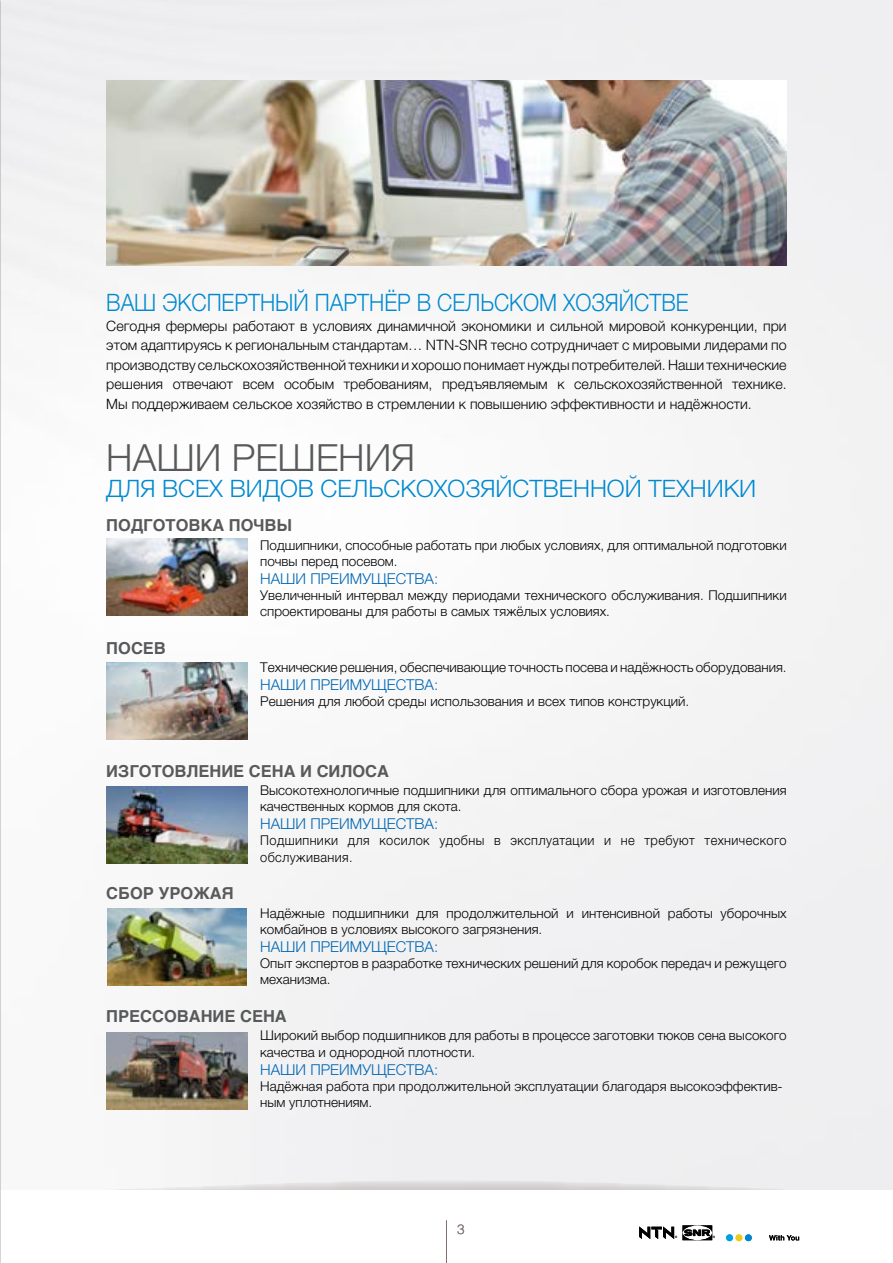
<style>
.page{position:relative;width:893px;height:1263px;background:#fff}
.page>*{position:absolute;margin:0;border:0;box-sizing:border-box;transform-origin:0 0}
.t1{font:300 37.5px "Helvetica";color:#58595b}
.t2{font:300 24px "Helvetica";color:#0089cf}
.t3{font:300 24px "Helvetica";color:#0089cf;scale:.9 1}
.t4{font:700 16.5px "Helvetica";color:#58595b}
.t5{font:300 15px "Helvetica";color:#0066b3}
.t6{font:300 14.25px/19.5px "Helvetica";color:#000;text-align:justify}
.t7{font:300 13.5px/16.2px "Helvetica";color:#000}
.t8{font:300 13.5px/16.2px "Helvetica";letter-spacing:.03em;color:#000;scale:.95 1}
.t9{font:300 13.5px "Helvetica";color:#7d706d}
</style>
<div class="page">
<div style="left:1px;top:0;width:892px;height:1190px;background:#f4f4f4"></div>
<hr style="left:0;top:0;width:1px;height:1263px;background:#dcddde">
<hr style="left:0;top:1190px;width:872px;height:1px;background:#a79d9a">
<div style="left:0;top:1191px;width:893px;height:72px;background:#fff"></div>
<img style="left:106px;top:81px;width:681px;height:184px">
<hr style="left:446px;top:1220px;width:1px;height:43px;background:#7d706d">
<img style="left:106px;top:539px;width:141px;height:77px">
<img style="left:106px;top:662px;width:141px;height:77px">
<img style="left:106px;top:786px;width:141px;height:77px">
<img style="left:108px;top:909px;width:139px;height:77px">
<img style="left:106px;top:1032px;width:141px;height:77px">
<svg style="left:106px;top:1180px;width:693px;height:60px"></svg>
<div style="left:726px;top:1234px;width:7px;height:7px;background:#00a1e4;border-radius:50%"></div>
<div style="left:745px;top:1234px;width:7px;height:7px;background:#0086cc;border-radius:50%"></div>
<div style="left:735px;top:1234px;width:7px;height:7px;background:#eacc1b;border-radius:50%"></div>
<h2 class="t3" style="left:106px;top:282px;width:646px">Ваш экспертн ый партн ёр в сел ьском хозяйстве</h2>
<p class="t6" style="left:106px;top:315px;width:682px">Сегодня фермеры работают в условиях динамичной экономики и сильной мировой конкуренции, при этом адаптируясь к региональным стандартам… NTN-SNR тесно сотрудничает с мировыми лидерами по производству сельскохозяйственной техники и хорошо понимает нужды потребителей. Наши технические решения отвечают всем особым требованиям, предъявляемым к сельскохозяйственной технике.<br>Мы поддерживаем сельское хозяйство в стремлении к повышению эффективности и надёжности.</p>
<h1 class="t1" style="left:106px;top:426px;width:310px">НАШИ РЕШЕНИЯ</h1>
<h2 class="t2" style="left:106px;top:468px;width:17px">для</h2>
<h2 class="t2" style="left:162px;top:468px;width:413px">всех видов сел ьскохозяйственн</h2>
<h2 class="t2" style="left:607px;top:468px;width:100px">ой техники</h2>
<p class="t4" style="left:106px;top:512px;width:187px">ПОДГОТОВКА ПОЧВЫ</p>
<p class="t7" style="left:260px;top:536px;width:528px">Подшипники, способные работать при любых условиях, для оптимальной подготовки почвы перед посевом.</p>
<p class="t5" style="left:260px;top:566px;width:146px">НАШИ ПРЕИМУЩЕСТВА</p>
<p class="t5" style="left:434px;top:566px;width:6px">:</p>
<p class="t7" style="left:260px;top:586px;width:528px">Увеличенный интервал между периодами технического обслуживания. Подшипники спроектированы для работы в самых тяжёлых условиях.</p>
<p class="t4" style="left:106px;top:635px;width:61px">ПОСЕВ</p>
<p class="t7" style="left:260px;top:658px;width:528px">Технические решения, обеспечивающие точность посева и надёжность оборудования.</p>
<p class="t5" style="left:260px;top:672px;width:146px">НАШИ ПРЕИМУЩЕСТВА</p>
<p class="t5" style="left:434px;top:672px;width:6px">:</p>
<p class="t7" style="left:260px;top:693px;width:430px">Решения для любой среды использования и всех типов конструкций.</p>
<p class="t4" style="left:106px;top:757px;width:284px">ИЗГОТОВЛЕНИ Е СЕНА И СИЛОСА</p>
<p class="t7" style="left:260px;top:781px;width:528px">Высокотехнологичные подшипники для оптимального сбора урожая и изготовления качественных кормов для скота.</p>
<p class="t5" style="left:260px;top:811px;width:146px">НАШИ ПРЕИМУЩЕСТВА</p>
<p class="t5" style="left:434px;top:811px;width:6px">:</p>
<p class="t8" style="left:260px;top:831px;width:556px">Подшипники для косилок удобны в эксплуатации и не требуют технического обслуживания.</p>
<p class="t4" style="left:106px;top:880px;width:129px">СБОР УРОЖАЯ</p>
<p class="t7" style="left:260px;top:904px;width:528px">Надёжные подшипники для продолжительной и интенсивной работы уборочных комбайнов в условиях высокого загрязнения.</p>
<p class="t5" style="left:260px;top:934px;width:146px">НАШИ ПРЕИМУЩЕСТВА</p>
<p class="t5" style="left:434px;top:934px;width:6px">:</p>
<p class="t7" style="left:260px;top:954px;width:528px">Опыт экспертов в разработке технических решений для коробок передач и режущего механизма.</p>
<p class="t4" style="left:106px;top:1003px;width:182px">ПРЕССОВАНИ Е СЕНА</p>
<p class="t7" style="left:260px;top:1027px;width:528px">Широкий выбор подшипников для работы в процессе заготовки тюков сена высокого качества и однородной плотности.</p>
<p class="t5" style="left:260px;top:1056px;width:146px">НАШИ ПРЕИМУЩЕСТВА</p>
<p class="t5" style="left:434px;top:1056px;width:6px">:</p>
<p class="t7" style="left:260px;top:1077px;width:523px">Надёжная работа при продолжительной эксплуатации благодаря высокоэффектив&shy;ным уплотнениям.</p>
<p class="t9" style="left:457px;top:1218px;width:9px">3</p>
</div>
